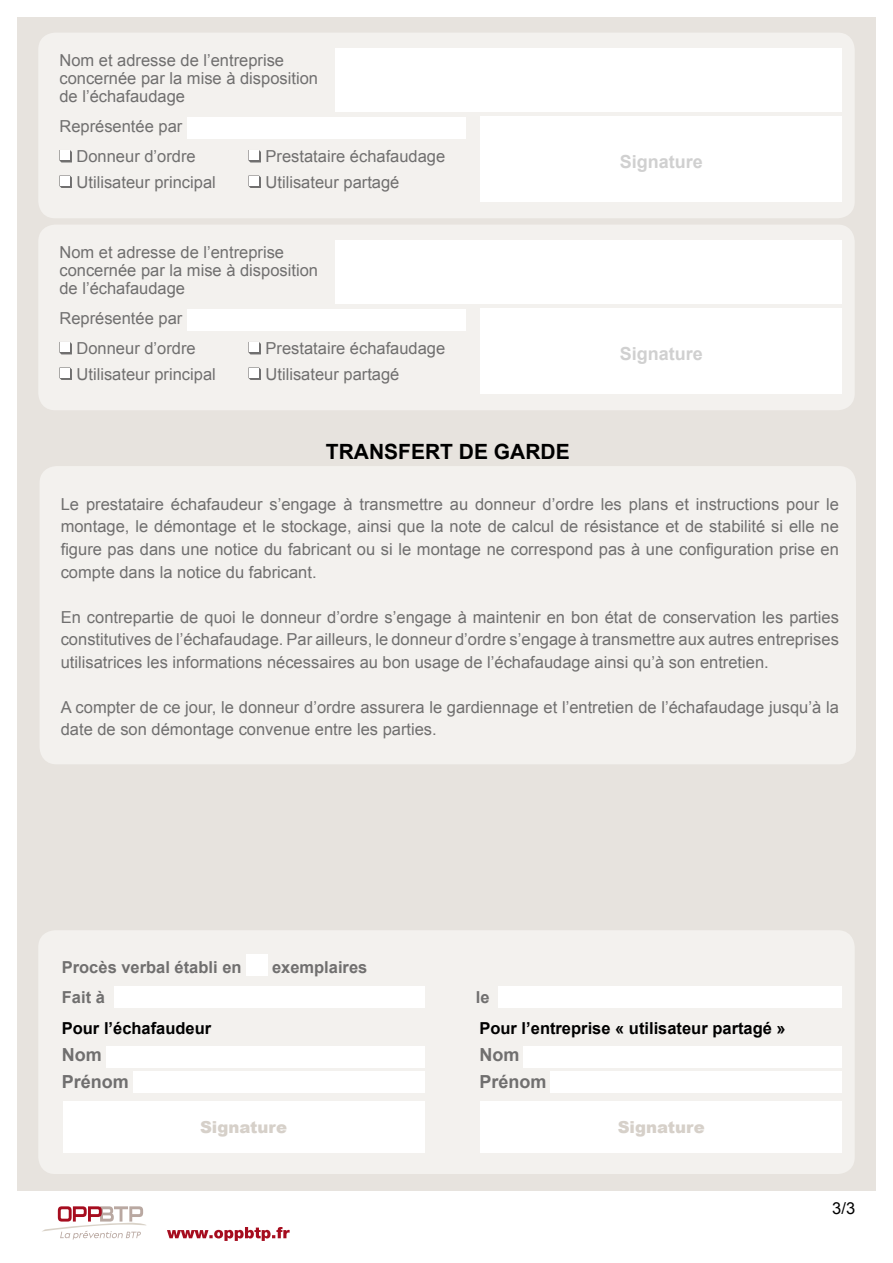
<style>
.page{position:relative;width:893px;height:1263px;background:#fff}
.page>*{position:absolute;margin:0;border:0;box-sizing:border-box;transform-origin:0 0}
.t1{font:700 21px "Arial";color:#000}
.t2{font:700 18px/27px "Arial";color:#706f6f}
.t3{font:700 18px "Arial";color:#d0d0d0}
.t4{font:16.5px/22.5px "Arial";color:#706f6f}
.t5{font:700 16.5px "Arial";color:#000}
.t6{font:700 16.5px "Arial";color:#706f6f}
.t7{font:900 16.5px "Arial";color:#d6d0c9}
.t8{font:16.5px "Arial";color:#000}
</style>
<div class="page">
<div style="left:17px;top:17px;width:859px;height:1174px;background:#e7e3de"></div>
<svg style="left:167px;top:1227px;width:123px;height:14px"></svg>
<svg style="left:42px;top:1206px;width:104px;height:33px"></svg>
<div style="left:38px;top:930px;width:817px;height:244px;background:#f3f1ee;border-radius:17px"></div>
<div style="left:40px;top:466px;width:816px;height:298px;background:#f3f1ee;border-radius:17px"></div>
<div style="left:63px;top:1101px;width:361px;height:52px;background:#fff"></div>
<div style="left:480px;top:1101px;width:362px;height:52px;background:#fff"></div>
<div style="left:106px;top:1046px;width:318px;height:21px;background:#fff"></div>
<div style="left:524px;top:1046px;width:318px;height:21px;background:#fff"></div>
<div style="left:133px;top:1072px;width:291px;height:21px;background:#fff"></div>
<div style="left:550px;top:1072px;width:292px;height:21px;background:#fff"></div>
<div style="left:114px;top:986px;width:310px;height:22px;background:#fff"></div>
<div style="left:498px;top:986px;width:344px;height:22px;background:#fff"></div>
<div style="left:246px;top:954px;width:21px;height:21px;background:#fff"></div>
<div style="left:38px;top:33px;width:817px;height:185px;background:#f3f1ee;border-radius:17px"></div>
<svg style="left:59px;top:150px;width:13px;height:12px"></svg>
<div style="left:60px;top:150px;width:9px;height:10px;background:#fff"></div>
<svg style="left:248px;top:150px;width:13px;height:12px"></svg>
<div style="left:249px;top:150px;width:9px;height:10px;background:#fff"></div>
<svg style="left:59px;top:175px;width:13px;height:13px"></svg>
<div style="left:60px;top:176px;width:9px;height:9px;background:#fff"></div>
<svg style="left:248px;top:175px;width:13px;height:13px"></svg>
<div style="left:249px;top:176px;width:9px;height:9px;background:#fff"></div>
<div style="left:480px;top:117px;width:362px;height:85px;background:#fff"></div>
<div style="left:336px;top:48px;width:506px;height:64px;background:#fff"></div>
<div style="left:187px;top:117px;width:279px;height:21px;background:#fff"></div>
<div style="left:38px;top:225px;width:817px;height:185px;background:#f3f1ee;border-radius:17px"></div>
<svg style="left:59px;top:342px;width:13px;height:12px"></svg>
<div style="left:60px;top:342px;width:9px;height:10px;background:#fff"></div>
<svg style="left:248px;top:342px;width:13px;height:12px"></svg>
<div style="left:249px;top:342px;width:9px;height:10px;background:#fff"></div>
<svg style="left:59px;top:367px;width:13px;height:13px"></svg>
<div style="left:60px;top:368px;width:9px;height:9px;background:#fff"></div>
<svg style="left:248px;top:367px;width:13px;height:13px"></svg>
<div style="left:249px;top:368px;width:9px;height:9px;background:#fff"></div>
<div style="left:480px;top:309px;width:362px;height:85px;background:#fff"></div>
<div style="left:336px;top:240px;width:506px;height:64px;background:#fff"></div>
<div style="left:187px;top:309px;width:279px;height:21px;background:#fff"></div>
<p class="t4" style="left:59px;top:52px;width:260px;line-height:18px">Nom et adresse de l’entreprise concernée par la mise à disposition de l’échafaudage</p>
<p class="t4" style="left:77px;top:112px;width:121px;line-height:30px;text-indent:-17px">Représentée par<br>Donneur d’ordre</p>
<p class="t4" style="left:266px;top:146px;width:181px">Prestataire échafaudage</p>
<p class="t4" style="left:77px;top:171px;width:141px">Utilisateur principal</p>
<p class="t4" style="left:266px;top:171px;width:135px">Utilisateur partagé</p>
<p class="t4" style="left:59px;top:244px;width:260px;line-height:18px">Nom et adresse de l’entreprise concernée par la mise à disposition de l’échafaudage</p>
<p class="t4" style="left:77px;top:304px;width:121px;line-height:30px;text-indent:-17px">Représentée par<br>Donneur d’ordre</p>
<p class="t4" style="left:266px;top:338px;width:181px">Prestataire échafaudage</p>
<p class="t4" style="left:77px;top:363px;width:141px">Utilisateur principal</p>
<p class="t4" style="left:266px;top:363px;width:135px">Utilisateur partagé</p>
<p class="t3" style="left:620px;top:149px;width:85px">Signature</p>
<p class="t3" style="left:620px;top:341px;width:85px">Signature</p>
<p class="t1" style="left:326px;top:437px;width:245px">Transfert de garde</p>
<p class="t4" style="left:61px;top:493px;width:780px;text-align:justify">Le prestataire échafaudeur s’engage à transmettre au donneur d’ordre les plans et instructions pour le montage, le démontage et le stockage, ainsi que la note de calcul de résistance et de stabilité si elle ne figure pas dans une notice du fabricant ou si le montage ne correspond pas à une configuration prise en compte dans la notice du fabricant.</p>
<p class="t4" style="left:61px;top:606px;width:780px;text-align:justify">En contrepartie de quoi le donneur d’ordre s’engage à maintenir en bon état de conservation les parties constitutives de l’échafaudage. Par ailleurs, le donneur d’ordre s’engage à transmettre aux autres entreprises utilisatrices les informations nécessaires au bon usage de l’échafaudage ainsi qu’à son entretien.</p>
<p class="t4" style="left:61px;top:696px;width:780px">A compter de ce jour, le donneur d’ordre assurera le gardiennage et l’entretien de l’échafaudage jusqu’à la date de son démontage convenue entre les parties.</p>
<p class="t6" style="left:62px;top:956px;width:181px">Procès verbal établi en</p>
<p class="t6" style="left:272px;top:956px;width:97px">exemplaires</p>
<p class="t6" style="left:62px;top:986px;width:45px">Fait à</p>
<p class="t6" style="left:476px;top:986px;width:15px">le</p>
<p class="t5" style="left:62px;top:1017px;width:151px">Pour l’échafaudeur</p>
<p class="t2" style="left:62px;top:1042px;width:69px">Nom<br>Prénom</p>
<p class="t5" style="left:479px;top:1017px;width:308px">Pour l’entreprise « utilisateur partagé »</p>
<p class="t2" style="left:479px;top:1042px;width:69px">Nom<br>Prénom</p>
<p class="t7" style="left:200px;top:1115px;width:89px">Signature</p>
<p class="t7" style="left:618px;top:1115px;width:89px">Signature</p>
<p class="t8" style="left:832px;top:1197px;width:24px">3/3</p>
</div>
